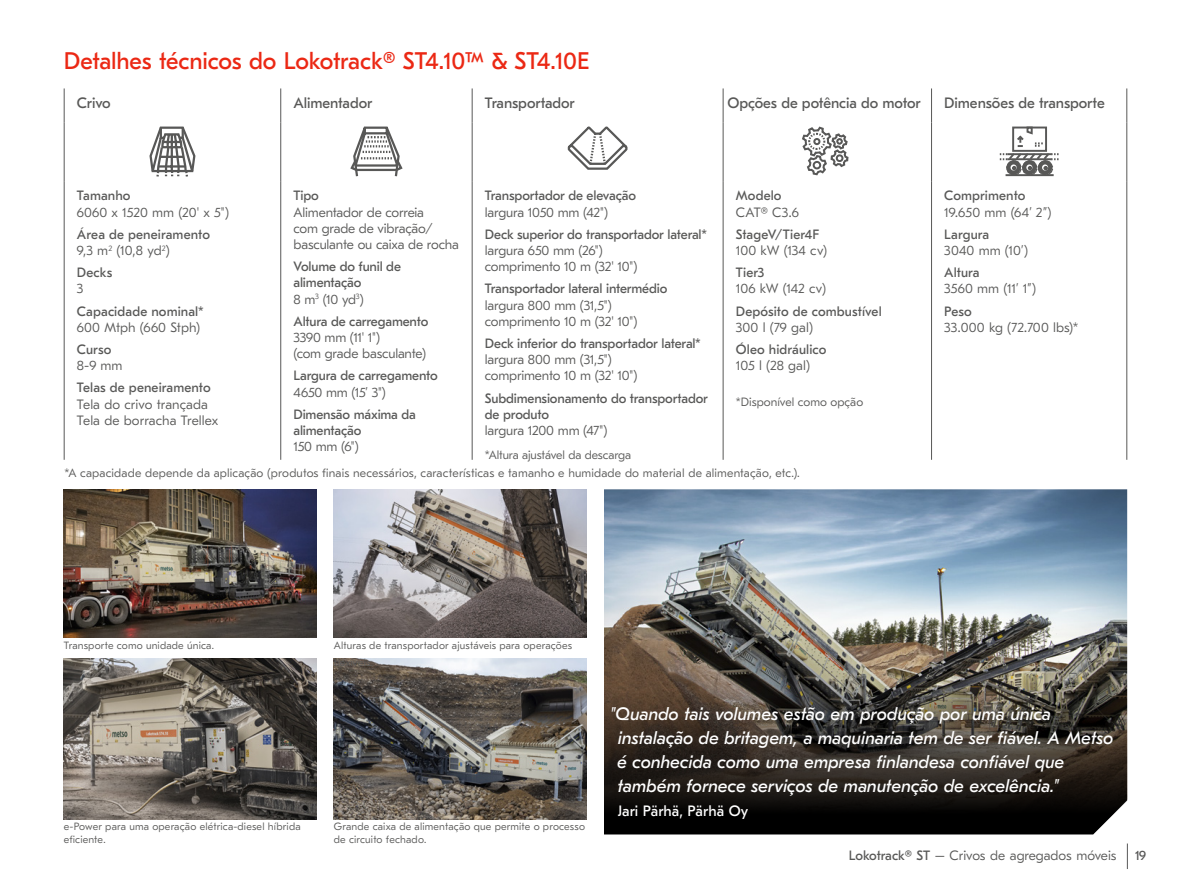
<style>
.page{position:relative;width:1191px;height:893px;background:#fff}
.page>*{position:absolute;margin:0;border:0;box-sizing:border-box;transform-origin:0 0}
.t1{font:24px "GT Eesti Pro Text";letter-spacing:-.01em;color:#eb2814}
.t2{font:italic 18px/24px "GT Eesti Pro Text";letter-spacing:-.005em;color:#fff}
.t3{font:15px "GT Eesti Pro Text";letter-spacing:-.005em;color:#585857}
.t4{font:15px "GT Eesti Pro Text";color:#fff}
.t5{font:300 13.5px/16.2px "GT Eesti Pro Text";letter-spacing:-.01em;color:#585857}
.t6{font:13.5px/16.2px "GT Eesti Pro Text";letter-spacing:-.01em;color:#585857}
.t7{font:13.5px/16.2px "GT Eesti Pro Text";letter-spacing:.01em;color:#585857}
.t8{font:300 13.5px "GT Eesti Pro Text";letter-spacing:.01em;color:#585857}
.t9{font:300 12px "GT Eesti Pro Text";letter-spacing:.01em;color:#585857}
.t10{font:300 12px "GT Eesti Pro Text";letter-spacing:-.01em;color:#585857}
.t11{font:300 10.5px/12.6px "GT Eesti Pro Text";letter-spacing:.015em;color:#585857}
.s1{font-weight:300}
.s2{font-weight:400}
</style>
<div class="page">
<img style="left:64px;top:489px;width:253px;height:149px">
<img style="left:334px;top:489px;width:253px;height:149px">
<img style="left:334px;top:659px;width:253px;height:160px">
<img style="left:64px;top:659px;width:253px;height:160px">
<img style="left:604px;top:489px;width:523px;height:174px">
<hr style="left:280px;top:88px;width:1px;height:34px;background:#585857">
<hr style="left:472px;top:88px;width:1px;height:34px;background:#585857">
<hr style="left:722px;top:88px;width:1px;height:34px;background:#585857">
<hr style="left:931px;top:88px;width:1px;height:34px;background:#585857">
<hr style="left:280px;top:122px;width:1px;height:60px;background:#585857">
<hr style="left:472px;top:122px;width:1px;height:60px;background:#585857">
<hr style="left:722px;top:122px;width:1px;height:60px;background:#585857">
<hr style="left:931px;top:122px;width:1px;height:60px;background:#585857">
<hr style="left:280px;top:182px;width:1px;height:278px;background:#585857">
<hr style="left:472px;top:182px;width:1px;height:278px;background:#585857">
<hr style="left:722px;top:182px;width:1px;height:278px;background:#585857">
<hr style="left:931px;top:182px;width:1px;height:278px;background:#585857">
<hr style="left:64px;top:88px;width:1px;height:34px;background:#585857">
<hr style="left:1126px;top:88px;width:1px;height:34px;background:#585857">
<hr style="left:64px;top:122px;width:1px;height:60px;background:#585857">
<hr style="left:1126px;top:122px;width:1px;height:60px;background:#585857">
<hr style="left:64px;top:182px;width:1px;height:278px;background:#585857">
<hr style="left:1126px;top:182px;width:1px;height:278px;background:#585857">
<svg style="left:149px;top:126px;width:47px;height:51px"></svg>
<svg style="left:350px;top:126px;width:53px;height:51px"></svg>
<svg style="left:567px;top:126px;width:61px;height:44px"></svg>
<svg style="left:802px;top:126px;width:47px;height:50px"></svg>
<svg style="left:999px;top:126px;width:59px;height:51px"></svg>
<svg style="left:604px;top:663px;width:523px;height:171px;background:#353029"></svg>
<svg style="left:1127px;top:843px;width:1px;height:26px"></svg>
<h1 class="t1" style="left:64px;top:47px;width:527px">Detalhes técnicos do Lokotrack® ST4.10™ &amp; ST4.10E</h1>
<p class="t3" style="left:77px;top:95px;width:35px">Crivo</p>
<p class="t3" style="left:293px;top:95px;width:80px">Alimentador</p>
<p class="t3" style="left:485px;top:95px;width:91px">Transportador</p>
<p class="t3" style="left:727px;top:95px;width:195px">Opções de potência do motor</p>
<p class="t3" style="left:944px;top:95px;width:162px">Dimensões de transporte</p>
<p class="t6" style="left:77px;top:188px;width:55px">Tamanho</p>
<p class="t8" style="left:77px;top:205px;width:153px">6060 x 1520 mm (20' x 5")</p>
<p class="t7" style="left:77px;top:226px;width:135px">Área de peneiramento<br><span class="s1">9,3 m</span><sup>2</sup> <span class="s1">(10,8 yd</span><sup>2</sup><span class="s1">)</span></p>
<p class="t6" style="left:77px;top:265px;width:37px">Decks</p>
<p class="t5" style="left:77px;top:281px;width:8px">3</p>
<p class="t7" style="left:77px;top:303px;width:128px">Capacidade nominal*</p>
<p class="t8" style="left:77px;top:320px;width:124px">600 Mtph (660 Stph)</p>
<p class="t6" style="left:77px;top:342px;width:36px">Curso</p>
<p class="t5" style="left:77px;top:358px;width:47px">8-9 mm</p>
<p class="t7" style="left:77px;top:380px;width:135px">Telas de peneiramento</p>
<p class="t5" style="left:77px;top:396px;width:143px">Tela do crivo trançada<br>Tela de borracha Trellex</p>
<p class="t6" style="left:293px;top:188px;width:27px">Tipo</p>
<p class="t5" style="left:293px;top:204px;width:167px">Alimentador de correia<br>com grade de vibração/ basculante ou caixa de rocha</p>
<p class="t6" style="left:293px;top:259px;width:109px">Volume do funil de alimentação<br><span class="s1">8 m</span><sup>3</sup> <span class="s1">(10 yd</span><sup>3</sup><span class="s1">)</span></p>
<p class="t6" style="left:293px;top:313px;width:136px">Altura de carregamento</p>
<p class="t5" style="left:293px;top:330px;width:134px">3390 mm (11' 1")<br>(com grade basculante)</p>
<p class="t6" style="left:293px;top:368px;width:146px">Largura de carregamento</p>
<p class="t5" style="left:293px;top:384px;width:94px">4650 mm (15’ 3")</p>
<p class="t6" style="left:293px;top:406px;width:124px">Dimensão máxima da alimentação</p>
<p class="t5" style="left:293px;top:439px;width:67px">150 mm (6")</p>
<p class="t6" style="left:485px;top:188px;width:153px">Transportador de elevação</p>
<p class="t5" style="left:485px;top:204px;width:124px">largura 1050 mm (42")</p>
<p class="t6" style="left:485px;top:226px;width:223px">Deck superior do transportador lateral*</p>
<p class="t5" style="left:485px;top:243px;width:154px">largura 650 mm (26") comprimento 10 m (32' 10")</p>
<p class="t6" style="left:485px;top:281px;width:184px">Transportador lateral intermédio</p>
<p class="t5" style="left:485px;top:297px;width:154px">largura 800 mm (31,5") comprimento 10 m (32' 10")</p>
<p class="t6" style="left:485px;top:336px;width:217px">Deck inferior do transportador lateral*</p>
<p class="t5" style="left:485px;top:352px;width:154px">largura 800 mm (31,5") comprimento 10 m (32' 10")</p>
<p class="t6" style="left:485px;top:390px;width:224px">Subdimensionamento do transportador de produto</p>
<p class="t5" style="left:485px;top:423px;width:124px">largura 1200 mm (47")</p>
<p class="t10" style="left:485px;top:448px;width:148px">*Altura ajustável da descarga</p>
<p class="t6" style="left:736px;top:188px;width:47px">Modelo</p>
<p class="t5" style="left:736px;top:204px;width:65px">CAT® C3.6</p>
<p class="t7" style="left:736px;top:226px;width:85px">StageV/Tier4F</p>
<p class="t8" style="left:736px;top:243px;width:93px">100 kW (134 cv)</p>
<p class="t6" style="left:736px;top:265px;width:30px">Tier3</p>
<p class="t5" style="left:736px;top:281px;width:91px">106 kW (142 cv)</p>
<p class="t7" style="left:736px;top:303px;width:147px">Depósito de combustível</p>
<p class="t5" style="left:736px;top:319px;width:78px">300 l (79 gal)</p>
<p class="t6" style="left:736px;top:342px;width:92px">Óleo hidráulico</p>
<p class="t5" style="left:736px;top:358px;width:76px">105 l (28 gal)</p>
<p class="t9" style="left:736px;top:395px;width:129px">*Disponível como opção</p>
<p class="t9" style="left:64px;top:466px;width:737px">*A capacidade depende da aplicação (produtos finais necessários, características e tamanho e humidade do material de alimentação, etc.).</p>
<p class="t6" style="left:944px;top:188px;width:83px">Comprimento</p>
<p class="t5" style="left:944px;top:204px;width:109px">19.650 mm (64’ 2”)</p>
<p class="t6" style="left:944px;top:226px;width:47px">Largura</p>
<p class="t5" style="left:944px;top:243px;width:85px">3040 mm (10’)</p>
<p class="t6" style="left:944px;top:265px;width:37px">Altura</p>
<p class="t5" style="left:944px;top:281px;width:93px">3560 mm (11’ 1”)</p>
<p class="t6" style="left:944px;top:303px;width:29px">Peso</p>
<p class="t5" style="left:944px;top:319px;width:136px">33.000 kg (72.700 lbs)*</p>
<p class="t11" style="left:64px;top:640px;width:152px">Transporte como unidade única.</p>
<p class="t11" style="left:334px;top:640px;width:240px">Alturas de transportador ajustáveis para operações</p>
<p class="t11" style="left:64px;top:820px;width:238px">e-Power para uma operação elétrica-diesel híbrida eficiente.</p>
<p class="t11" style="left:334px;top:820px;width:253px">Grande caixa de alimentação que permite o processo de circuito fechado.</p>
<h2 class="t2" style="left:617px;top:702px;width:498px;text-indent:-7px">"Quando tais volumes estão em produção por uma única instalação de britagem, a maquinaria tem de ser fiável. A Metso é conhecida como uma empresa finlandesa confiável que também fornece serviços de manutenção de excelência."</h2>
<p class="t4" style="left:617px;top:802px;width:132px">Jari Pärhä, Pärhä Oy</p>
<p class="t5" style="left:849px;top:847px;width:269px"><span class="s2">Lokotrack® ST</span> – Crivos de agregados móveis</p>
<p class="t6" style="left:1135px;top:847px;width:12px">19</p>
</div>
